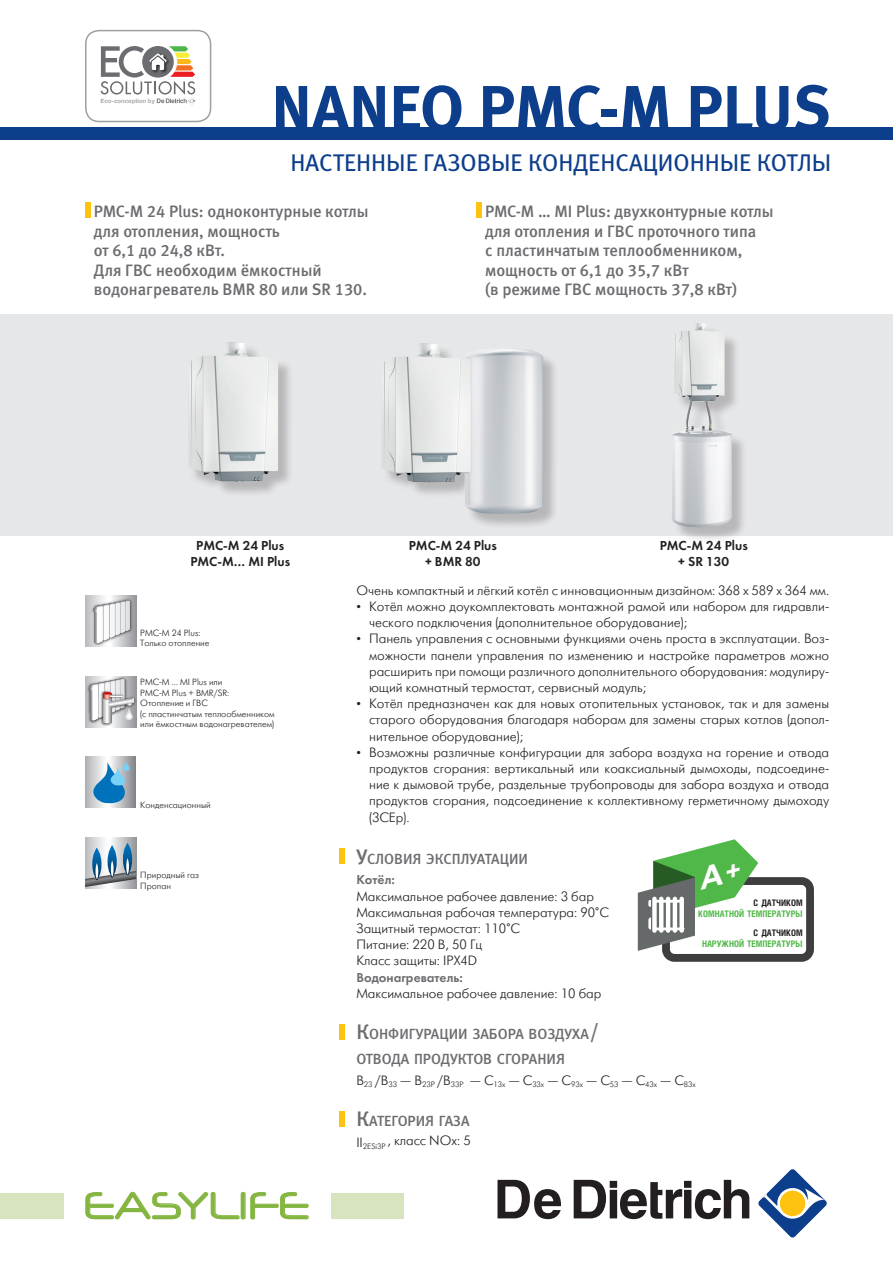
<style>
.page{position:relative;width:893px;height:1263px;background:#fff}
.page>*{position:absolute;margin:0;border:0;box-sizing:border-box;transform-origin:0 0}
.Zag{font:64.5px "Meta Bold Caps LFC";color:#0d3e8c}
.Easylife{font:37.5px "Neuropol X Free";letter-spacing:-.04em;color:#84b540}
.t1{font:24.15px "Meta Book C";color:#0d3e8c}
.t2{font:700 17.1px "Helvetica";color:#231f20}
.Gl_Modeli{font:16.5px/19.5px "Meta Medium LFC";color:#6c6d70}
.P_Zag{font:14.7px/25.2px "Meta Medium LFC";color:#6c6d70}
.Nabor{font:300 13.5px/16.2px "Futura Futuris";color:#231f20;text-align:justify}
.P_P_Zag{font:13.5px/16.2px "Futura Demi";color:#231f20;text-align:center}
.Nabor-2{font:13.5px "Futura Demi";color:#6c6d70}
.Prim{font:300 9px/10.5px "Futura Futuris";color:#231f20}
.t3{font:700 9px/11.1px "Helios Cond";color:#50b848;text-align:right}
.Nabor-3{font:300 7.8px "Futura Futuris";color:#231f20}
.t4{font:700 6px "Helvetica Neue";color:#a8a9ad}
.s1{font-size:21px}
.s2{color:#231f20}
</style>
<div class="page">
<svg style="left:758px;top:1169px;width:69px;height:69px"></svg>
<svg style="left:497px;top:1180px;width:64px;height:39px"></svg>
<svg style="left:574px;top:1180px;width:175px;height:39px"></svg>
<div style="left:0;top:128px;width:893px;height:12px;background:#0d3e8c"></div>
<svg style="left:85px;top:1191px;width:155px;height:29px"></svg>
<div style="left:241px;top:1192px;width:4px;height:27px;border:1px solid #84b540;border-radius:2px"></div>
<svg style="left:250px;top:1192px;width:59px;height:28px"></svg>
<div style="left:0;top:1193px;width:64px;height:25px;background:#d7e4be"></div>
<div style="left:332px;top:1193px;width:72px;height:25px;background:#d7e4be"></div>
<div style="left:0;top:315px;width:893px;height:221px;background:#e6e7e9"></div>
<div style="left:673px;top:325px;width:75px;height:218px;background:#231f20;opacity:.24"></div>
<img style="left:674px;top:323px;width:23px;height:76px">
<div style="left:383px;top:345px;width:175px;height:184px;background:#231f20;opacity:.24"></div>
<img style="left:401px;top:343px;width:29px;height:14px">
<div style="left:190px;top:344px;width:104px;height:154px;background:#231f20;opacity:.24"></div>
<img style="left:189px;top:342px;width:65px;height:140px">
<div style="left:339px;top:849px;width:5px;height:15px;background:#fec210"></div>
<div style="left:339px;top:1024px;width:5px;height:15px;background:#fec210"></div>
<div style="left:339px;top:1111px;width:5px;height:15px;background:#fec210"></div>
<svg style="left:85px;top:676px;width:51px;height:51px"></svg>
<img style="left:86px;top:676px;width:44px;height:49px">
<img style="left:100px;top:689px;width:36px;height:38px">
<svg style="left:89px;top:678px;width:45px;height:45px"></svg>
<div style="left:85px;top:595px;width:51px;height:51px;background:#c3c4c7"></div>
<img style="left:91px;top:596px;width:44px;height:50px">
<svg style="left:93px;top:600px;width:37px;height:43px"></svg>
<svg style="left:85px;top:757px;width:51px;height:50px"></svg>
<svg style="left:92px;top:761px;width:38px;height:43px;background:#72aacc"></svg>
<svg style="left:85px;top:838px;width:51px;height:51px"></svg>
<svg style="left:85px;top:843px;width:51px;height:44px;background:#8fa4b4"></svg>
<div style="left:85px;top:202px;width:5px;height:15px;background:#fec210"></div>
<div style="left:476px;top:202px;width:5px;height:15px;background:#fec210"></div>
<svg style="left:101px;top:46px;width:95px;height:59px"></svg>
<div style="left:85px;top:30px;width:126px;height:92px;border:2px solid #9d9fa2;border-radius:13px"></div>
<div style="left:662px;top:877px;width:152px;height:85px;border:8px solid #3e3e3f;border-radius:8px"></div>
<svg style="left:638px;top:839px;width:120px;height:112px"></svg>
<p class="t4" style="left:100px;top:96px;width:56px">Eco-conception by</p>
<p class="Zag" style="left:271px;top:70px;width:560px">NANEO PMC-M PLUS</p>
<p class="t1" style="left:290px;top:149px;width:542px">НАСТЕННЫЕ ГАЗОВЫЕ КОНДЕНСАЦИОННЫЕ КОТЛЫ</p>
<p class="Gl_Modeli" style="left:94px;top:202px;width:276px">PMC-M 24 Plus: одноконтурные котлы для отопления, мощность<br>от 6,1 до 24,8 кВт.<br>Для ГВС необходим ёмкостный водонагреватель BMR 80 или SR 130.</p>
<p class="Gl_Modeli" style="left:485px;top:202px;width:290px">PMC-M … MI Plus: двухконтурные котлы для отопления и ГВС проточного типа<br>с пластинчатым теплообменником, мощность от 6,1 до 35,7 кВт<br>(в режиме ГВС мощность 37,8 кВт)</p>
<p class="P_P_Zag" style="left:196px;top:538px;width:90px">PMC-M 24 Plus</p>
<p class="P_P_Zag" style="left:190px;top:554px;width:101px">PMC-M… MI Plus</p>
<p class="Prim" style="left:140px;top:628px;width:71px">PMC-M 24 Plus:<br>Только отопление</p>
<p class="Prim" style="left:140px;top:677px;width:136px">PMC-M … MI Plus или<br>PMC-M Plus + BMR/SR:<br>Отопление и ГВС<br>(с пластинчатым теплообменником или ёмкостным водонагревателем)</p>
<p class="Prim" style="left:140px;top:800px;width:72px">Конденсационный</p>
<p class="Prim" style="left:140px;top:870px;width:60px">Природный газ<br>Пропан</p>
<p class="Easylife" style="left:83px;top:1181px;width:229px">EASYLIFE</p>
<p class="P_P_Zag" style="left:409px;top:538px;width:90px">PMC-M 24 Plus + BMR 80</p>
<p class="P_P_Zag" style="left:660px;top:538px;width:90px">PMC-M 24 Plus + SR 130</p>
<p class="Nabor" style="left:356px;top:583px;width:474px">Очень компактный и лёгкий котёл c инновационным дизайном: 368 х 589 х 364 мм.</p>
<p class="Nabor" style="left:369px;top:599px;width:462px;text-indent:-13px">• Котёл можно доукомплектовать монтажной рамой или набором для гидравли&shy;ческого подключения (дополнительное оборудование);</p>
<p class="Nabor" style="left:369px;top:631px;width:462px;text-indent:-13px">• Панель управления с основными функциями очень проста в эксплуатации. Воз&shy;можности панели управления по изменению и настройке параметров можно расширить при помощи различного дополнительного оборудования: модулиру&shy;ющий комнатный термостат, сервисный модуль;</p>
<p class="Nabor" style="left:369px;top:696px;width:462px;text-indent:-13px">• Котёл предназначен как для новых отопительных установок, так и для замены старого оборудования благодаря наборам для замены старых котлов (допол&shy;нительное оборудование);</p>
<p class="Nabor" style="left:369px;top:745px;width:462px;text-indent:-13px">• Возможны различные конфигурации для забора воздуха на горение и отвода продуктов сгорания: вертикальный или коаксиальный дымоходы, подсоедине&shy;ние к дымовой трубе, раздельные трубопроводы для забора воздуха и отвода продуктов сгорания, подсоединение к коллективному герметичному дымоходу (3СЕр).</p>
<p class="P_Zag" style="left:356px;top:846px;width:173px"><span class="s1">У</span>словия эксплуатации</p>
<p class="Nabor-2" style="left:356px;top:871px;width:40px">Котёл:</p>
<p class="Nabor" style="left:356px;top:888px;width:239px">Максимальное рабочее давление: 3 бар</p>
<p class="Nabor" style="left:356px;top:905px;width:254px">Максимальная рабочая температура: 90°С</p>
<p class="Nabor" style="left:356px;top:921px;width:165px">Защитный термостат: 110°С</p>
<p class="Nabor" style="left:356px;top:937px;width:127px">Питание: 220 В, 50 Гц</p>
<p class="Nabor" style="left:356px;top:953px;width:122px">Класс защиты: IPX4D</p>
<p class="Nabor-2" style="left:356px;top:969px;width:108px">Водонагреватель:</p>
<p class="Nabor" style="left:356px;top:986px;width:247px">Максимальное рабочее давление: 10 бар</p>
<p class="P_Zag" style="left:356px;top:1021px;width:244px;text-indent:-12px"><span class="s1">К</span>онфигурации забора воздуха<span class="s1">/ </span>отвода продуктов сгорания</p>
<p class="Nabor-3" style="left:356px;top:1080px;width:341px"><sup>B</sup>23 <sup>/B</sup>33 <sup>—</sup> <sup>B</sup>23P <sup>/B</sup>33P <sup>—</sup> <sup>C</sup>13x <sup>—</sup> <sup>C</sup>33x <sup>—</sup> <sup>C</sup>93x <sup>—</sup> <sup>C</sup>53 <sup>—</sup> <sup>C</sup>43x <sup>—</sup> <sup>C</sup>83x</p>
<p class="P_Zag" style="left:344px;top:1108px;width:127px"><span class="s1">К</span>атегория газа</p>
<p class="Nabor" style="left:356px;top:1132px;width:116px">II<sub>2ESi3P</sub> , класс NOx: 5</p>
<p class="t2" style="left:723px;top:794px;width:11px">1</p>
<p class="t3" style="left:698px;top:897px;width:106px"><span class="s2">С ДАТЧИКОМ<br></span>КОМНАТНОЙ ТЕМПЕРАТУРЫ</p>
<p class="t3" style="left:702px;top:927px;width:102px"><span class="s2">С ДАТЧИКОМ<br></span>НАРУЖНОЙ ТЕМПЕРАТУРЫ</p>
</div>
